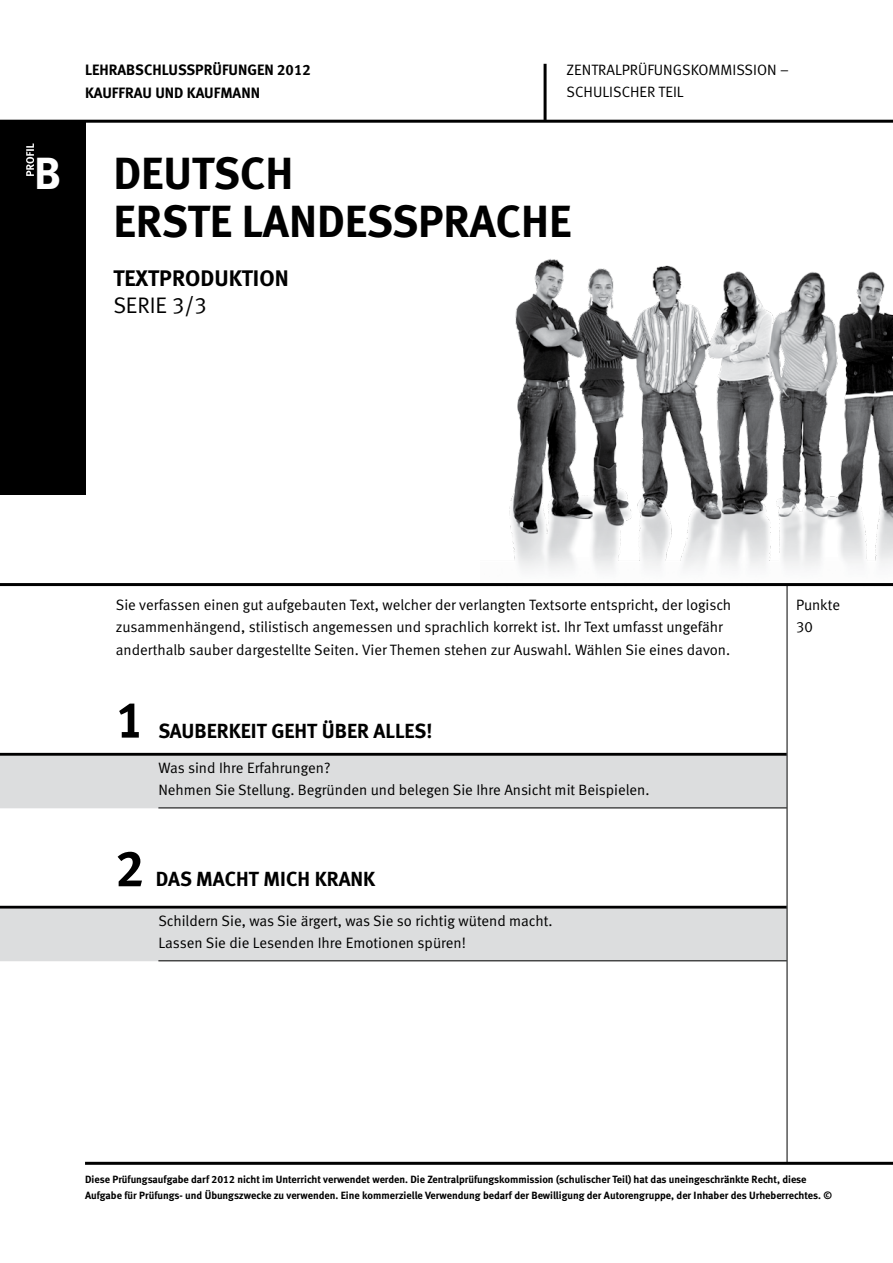
<style>
.page{position:relative;width:893px;height:1263px;background:#fff}
.page>*{position:absolute;margin:0;border:0;box-sizing:border-box;transform-origin:0 0}
.Titel_01_ohne_Linie{font:51px "Meta Bold LF";color:#000}
.Linien{font:51px "Meta Bold LF";color:#000}
.t1{font:45px "Meta Bold LF";color:#000}
.t2{font:45px "Meta Bold LF";color:#fff}
.t3{font:22.5px "Meta Bold LF";color:#000}
.t4{font:22.5px "Meta Normal LF";color:#000}
.Titel_01_ohne_Linie-2{font:20.4px "Meta Bold LF";color:#000}
.Linien-2{font:20.4px "Meta Bold LF";color:#000}
.Titel_02{font:15px/22.5px "Meta Normal LF";color:#000}
.t5{font:15px "Meta Bold LF";color:#000}
.t6{font:15px/22.5px "Meta Normal";letter-spacing:-.005em;color:#000}
.t7{font:10.5px/16.5px "Meta Bold LF";color:#000}
.s1{font-family:"Meta Normal LF"}
</style>
<div class="page">
<div style="left:0;top:122px;width:85px;height:373px;background:#000"></div>
<img style="left:481px;top:259px;width:412px;height:329px">
<hr style="left:544px;top:64px;width:3px;height:56px;background:#000">
<hr style="left:0;top:120px;width:893px;height:3px;background:#000">
<hr style="left:85px;top:1162px;width:808px;height:3px;background:#000">
<svg style="left:26px;top:143px;width:8px;height:33px"></svg>
<hr style="left:0;top:753px;width:787px;height:3px;background:#000">
<div style="left:0;top:756px;width:787px;height:52px;background:#dcddde"></div>
<hr style="left:158px;top:808px;width:629px;height:1px;background:#000">
<hr style="left:0;top:906px;width:787px;height:3px;background:#000">
<div style="left:0;top:909px;width:787px;height:52px;background:#dcddde"></div>
<hr style="left:158px;top:960px;width:629px;height:1px;background:#000">
<hr style="left:787px;top:584px;width:1px;height:578px;background:#000">
<hr style="left:0;top:583px;width:893px;height:3px;background:#000">
<p class="t5" style="left:85px;top:61px;width:227px">LEHRABSCHLUSSPRÜFUNGEN 2012</p>
<p class="t5" style="left:85px;top:84px;width:177px">KAUFFRAU UND KAUFMANN</p>
<p class="Titel_02" style="left:567px;top:58px;width:224px">ZENTRALPRÜFUNGSKOMMISSION –</p>
<p class="Titel_02" style="left:567px;top:81px;width:119px">SCHULISCHER TEIL</p>
<p class="t2" style="left:34px;top:146px;width:28px">B</p>
<p class="t1" style="left:113px;top:146px;width:181px">DEUTSCH</p>
<p class="t1" style="left:113px;top:194px;width:460px">ERSTE LANDESSPRACHE</p>
<p class="t3" style="left:113px;top:264px;width:177px">TEXTPRODUKTION</p>
<p class="t4" style="left:113px;top:292px;width:95px">SERIE 3/3</p>
<p class="Titel_02" style="left:116px;top:593px;width:617px">Sie verfassen einen gut aufgebauten Text, welcher der verlangten Textsorte entspricht, der logisch zusammenhängend, stilistisch angemessen und sprachlich korrekt ist. Ihr Text umfasst ungefähr anderthalb sauber dargestellte Seiten. Vier Themen stehen zur Auswahl. Wählen Sie eines davon.</p>
<p class="Titel_01_ohne_Linie" style="left:116px;top:689px;width:30px">1</p>
<p class="Titel_01_ohne_Linie-2" style="left:158px;top:718px;width:275px">SAUBERKEIT GEHT ÜBER ALLES!</p>
<p class="Titel_02" style="left:158px;top:756px;width:493px">Was sind Ihre Erfahrungen?<br>Nehmen Sie Stellung. Begründen und belegen Sie Ihre Ansicht mit Beispielen.</p>
<p class="Linien" style="left:116px;top:838px;width:30px">2</p>
<p class="Linien-2" style="left:156px;top:867px;width:221px">DAS MACHT MICH KRANK</p>
<p class="Titel_02" style="left:158px;top:909px;width:396px">Schildern Sie, was Sie ärgert, was Sie so richtig wütend macht.<br>Lassen Sie die Lesenden Ihre Emotionen spüren!</p>
<p class="t6" style="left:796px;top:593px;width:45px">Punkte<br><span class="s1">30</span></p>
<p class="t7" style="left:85px;top:1171px;width:749px">Diese Prüfungsaufgabe darf 2012 nicht im Unterricht verwendet werden. Die Zentralprüfungskommission (schulischer Teil) hat das uneingeschränkte Recht, diese<br>Aufgabe für Prüfungs- und Übungszwecke zu verwenden. Eine kommerzielle Verwendung bedarf der Bewilligung der Autorengruppe, der Inhaber des Urheberrechtes. ©</p>
</div>
